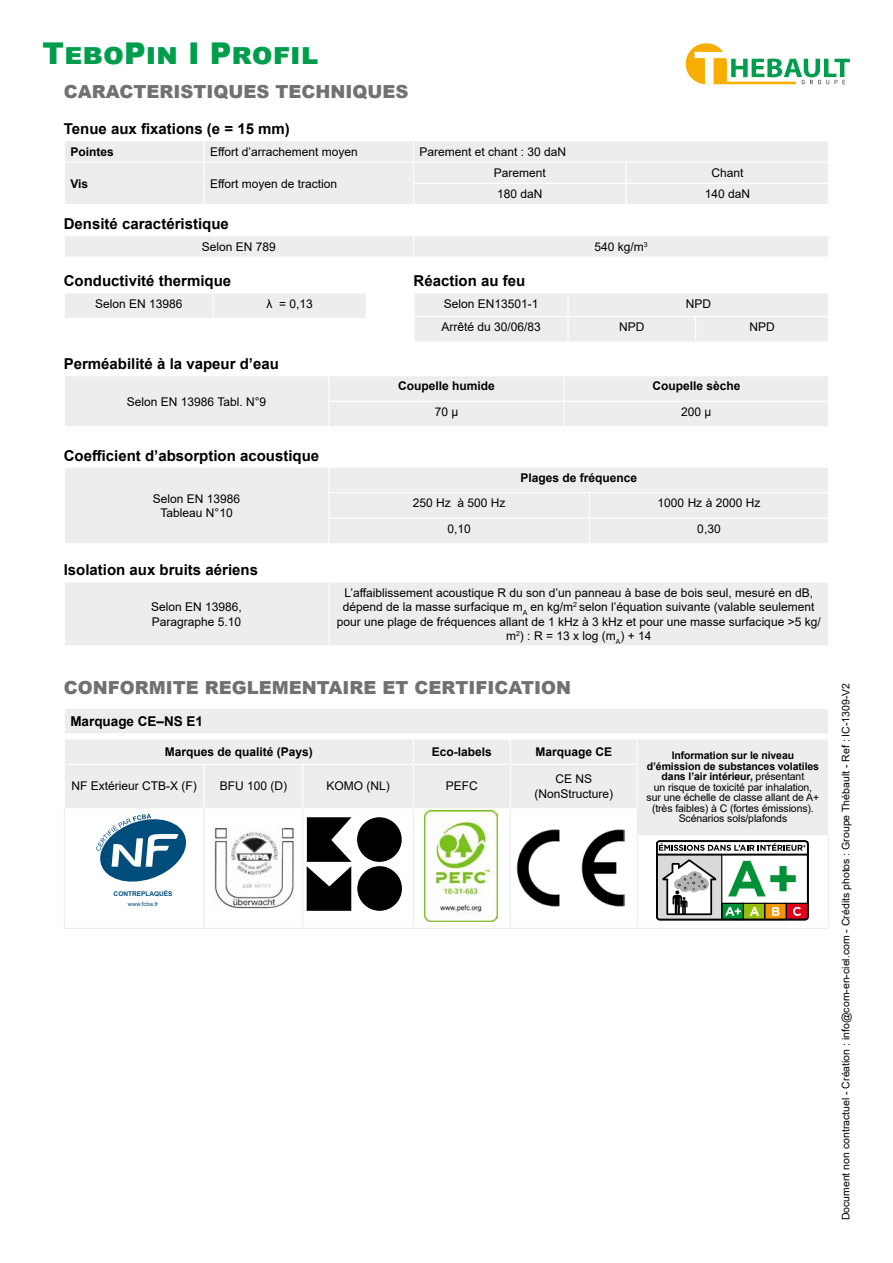
<style>
.page{position:relative;width:893px;height:1263px;background:#fff}
.page>*{position:absolute;margin:0;border:0;box-sizing:border-box;transform-origin:0 0}
.t1{font:900 30px "Arial";color:#009e4c}
.t2{font:900 18px "Arial";color:#707172}
.t3{font:700 15px "Arial";color:#000}
.t4{font:700 13.5px "Arial";color:#000}
.t5{font:12px/14.4px "Arial";color:#000;text-align:center}
.t6{font:700 12px "Arial";color:#000}
.t7{font:10.5px/10.5px "Arial";letter-spacing:-.01em;color:#000;text-align:center}
.t8{font:700 6.45px "Arial";color:#004c7a}
.t9{font:5.85px "Arial";color:#004c7a}
.s1{font-weight:700}
</style>
<div class="page">
<div style="left:415px;top:293px;width:413px;height:49px;background:#eceded"></div>
<div style="left:65px;top:293px;width:301px;height:25px;background:#eceded"></div>
<div style="left:65px;top:376px;width:763px;height:50px;background:#eceded"></div>
<div style="left:65px;top:468px;width:763px;height:75px;background:#eceded"></div>
<hr style="left:328px;top:492px;width:261px;height:1px;background:#fff">
<hr style="left:589px;top:492px;width:240px;height:1px;background:#fff">
<hr style="left:328px;top:518px;width:261px;height:1px;background:#fff">
<svg style="left:328px;top:468px;width:1px;height:75px"></svg>
<hr style="left:589px;top:518px;width:240px;height:1px;background:#fff">
<svg style="left:589px;top:493px;width:1px;height:50px"></svg>
<div style="left:65px;top:583px;width:763px;height:62px;background:#eceded"></div>
<hr style="left:328px;top:582px;width:1px;height:63px;background:#fff">
<div style="left:65px;top:141px;width:763px;height:63px;background:#eceded"></div>
<hr style="left:64px;top:161px;width:140px;height:2px;background:#fff">
<hr style="left:204px;top:161px;width:210px;height:2px;background:#fff">
<hr style="left:414px;top:161px;width:212px;height:2px;background:#fff">
<hr style="left:626px;top:161px;width:203px;height:2px;background:#fff">
<svg style="left:204px;top:141px;width:1px;height:63px"></svg>
<hr style="left:413px;top:183px;width:213px;height:1px;background:#fff">
<svg style="left:413px;top:141px;width:1px;height:63px"></svg>
<hr style="left:626px;top:183px;width:203px;height:1px;background:#fff">
<svg style="left:626px;top:163px;width:1px;height:41px"></svg>
<svg style="left:686px;top:43px;width:164px;height:41px"></svg>
<svg style="left:65px;top:764px;width:763px;height:70px;fill:#eceded"></svg>
<hr style="left:64px;top:764px;width:140px;height:1px;background:#fff">
<hr style="left:204px;top:764px;width:99px;height:1px;background:#fff">
<hr style="left:204px;top:765px;width:1px;height:42px;background:#fff">
<hr style="left:303px;top:764px;width:110px;height:1px;background:#fff">
<hr style="left:302px;top:765px;width:1px;height:42px;background:#fff">
<hr style="left:413px;top:764px;width:97px;height:1px;background:#fff">
<hr style="left:413px;top:765px;width:1px;height:42px;background:#fff">
<hr style="left:510px;top:764px;width:128px;height:1px;background:#fff">
<hr style="left:510px;top:765px;width:1px;height:42px;background:#fff">
<hr style="left:637px;top:765px;width:1px;height:42px;background:#fff">
<hr style="left:64px;top:807px;width:140px;height:1px;background:#eceded">
<svg style="left:64px;top:808px;width:1px;height:26px"></svg>
<hr style="left:204px;top:807px;width:99px;height:1px;background:#eceded">
<svg style="left:204px;top:808px;width:1px;height:26px"></svg>
<hr style="left:303px;top:807px;width:110px;height:1px;background:#eceded">
<hr style="left:413px;top:807px;width:97px;height:1px;background:#eceded">
<svg style="left:413px;top:808px;width:1px;height:26px"></svg>
<hr style="left:510px;top:807px;width:128px;height:1px;background:#eceded">
<svg style="left:510px;top:808px;width:1px;height:26px"></svg>
<svg style="left:637px;top:808px;width:1px;height:26px"></svg>
<hr style="left:64px;top:834px;width:1px;height:94px;background:#eceded">
<hr style="left:204px;top:834px;width:1px;height:94px;background:#eceded">
<hr style="left:302px;top:834px;width:1px;height:94px;background:#eceded">
<hr style="left:413px;top:834px;width:1px;height:94px;background:#eceded">
<hr style="left:510px;top:834px;width:1px;height:94px;background:#eceded">
<hr style="left:637px;top:834px;width:192px;height:1px;background:#eceded">
<hr style="left:637px;top:835px;width:1px;height:93px;background:#eceded">
<hr style="left:828px;top:835px;width:1px;height:93px;background:#eceded">
<hr style="left:64px;top:928px;width:140px;height:1px;background:#eceded">
<hr style="left:204px;top:928px;width:99px;height:1px;background:#eceded">
<hr style="left:303px;top:928px;width:110px;height:1px;background:#eceded">
<hr style="left:413px;top:928px;width:97px;height:1px;background:#eceded">
<hr style="left:510px;top:928px;width:127px;height:1px;background:#eceded">
<hr style="left:637px;top:928px;width:192px;height:1px;background:#eceded">
<img style="left:211px;top:821px;width:86px;height:88px">
<div style="left:357px;top:817px;width:45px;height:45px;background:#000;border-radius:50%"></div>
<svg style="left:302px;top:808px;width:49px;height:103px"></svg>
<div style="left:357px;top:866px;width:45px;height:45px;background:#000;border-radius:50%"></div>
<img style="left:425px;top:810px;width:73px;height:112px">
<img style="left:517px;top:828px;width:108px;height:79px">
<svg style="left:65px;top:709px;width:763px;height:55px;background:#edeeee"></svg>
<hr style="left:64px;top:733px;width:765px;height:1px;background:#fff">
<svg style="left:656px;top:840px;width:152px;height:80px"></svg>
<div style="left:65px;top:236px;width:763px;height:20px;background:#eceded"></div>
<svg style="left:96px;top:814px;width:90px;height:68px"></svg>
<h1 class="t1" style="left:43px;top:32px;width:277px">TeboPin I Profil</h1>
<h2 class="t2" style="left:64px;top:78px;width:346px">CARACTERISTIQUES TECHNIQUES</h2>
<p class="t3" style="left:64px;top:118px;width:228px">Tenue aux fixations (e = 15 mm)</p>
<p class="t6" style="left:70px;top:143px;width:45px">Pointes</p>
<p class="t5" style="left:210px;top:144px;width:149px">Effort d’arrachement moyen</p>
<p class="t5" style="left:420px;top:144px;width:148px">Parement et chant : 30 daN</p>
<p class="t6" style="left:70px;top:175px;width:19px">Vis</p>
<p class="t5" style="left:210px;top:176px;width:129px">Effort moyen de traction</p>
<p class="t5" style="left:494px;top:166px;width:54px">Parement</p>
<p class="t5" style="left:711px;top:166px;width:34px">Chant</p>
<p class="t5" style="left:497px;top:187px;width:47px">180 daN</p>
<p class="t5" style="left:705px;top:187px;width:47px">140 daN</p>
<p class="t3" style="left:64px;top:213px;width:167px">Densité caractéristique</p>
<p class="t5" style="left:202px;top:239px;width:76px">Selon EN 789</p>
<p class="t5" style="left:594px;top:239px;width:55px">540 kg/m<sup>3</sup></p>
<p class="t3" style="left:64px;top:270px;width:169px">Conductivité thermique</p>
<p class="t5" style="left:95px;top:296px;width:89px">Selon EN 13986</p>
<p class="t5" style="left:266px;top:296px;width:48px">λ = 0,13</p>
<p class="t3" style="left:64px;top:353px;width:217px">Perméabilité à la vapeur d’eau</p>
<p class="t5" style="left:127px;top:394px;width:141px">Selon EN 13986 Tabl. N°9</p>
<p class="t3" style="left:64px;top:445px;width:257px">Coefficient d’absorption acoustique</p>
<p class="t5" style="left:153px;top:491px;width:89px">Selon EN 13986<br>Tableau N°10</p>
<p class="t3" style="left:64px;top:560px;width:196px">Isolation aux bruits aériens</p>
<p class="t5" style="left:151px;top:600px;width:92px;text-align:left">Selon EN 13986,<br>Paragraphe 5.10</p>
<p class="t3" style="left:414px;top:270px;width:113px">Réaction au feu</p>
<p class="t5" style="left:444px;top:296px;width:96px">Selon EN13501-1</p>
<p class="t5" style="left:686px;top:296px;width:27px">NPD</p>
<p class="t5" style="left:441px;top:320px;width:101px">Arrêté du 30/06/83</p>
<p class="t5" style="left:619px;top:320px;width:27px">NPD</p>
<p class="t5" style="left:749px;top:320px;width:27px">NPD</p>
<p class="t6" style="left:398px;top:378px;width:98px">Coupelle humide</p>
<p class="t6" style="left:652px;top:378px;width:90px">Coupelle sèche</p>
<p class="t5" style="left:435px;top:404px;width:25px">70 μ</p>
<p class="t5" style="left:681px;top:404px;width:32px">200 μ</p>
<p class="t6" style="left:520px;top:469px;width:118px">Plages de fréquence</p>
<p class="t5" style="left:413px;top:496px;width:94px">250 Hz à 500 Hz</p>
<p class="t5" style="left:658px;top:496px;width:104px">1000 Hz à 2000 Hz</p>
<p class="t5" style="left:447px;top:521px;width:25px">0,10</p>
<p class="t5" style="left:697px;top:521px;width:25px">0,30</p>
<p class="t5" style="left:337px;top:585px;width:485px">L’affaiblissement acoustique R du son d’un panneau à base de bois seul, mesuré en dB, dépend de la masse surfacique m<sub>A</sub> en kg/m<sup>2</sup> selon l’équation suivante (valable seulement pour une plage de fréquences allant de 1 kHz à 3 kHz et pour une masse surfacique &gt;5 kg/ m<sup>2</sup>) : R = 13 x log (m<sub>A</sub>) + 14</p>
<h2 class="t2" style="left:64px;top:675px;width:509px">CONFORMITE REGLEMENTAIRE ET CERTIFICATION</h2>
<p class="t4" style="left:70px;top:712px;width:134px">Marquage CE–NS E1</p>
<p class="t6" style="left:165px;top:743px;width:150px">Marques de qualité (Pays)</p>
<p class="t6" style="left:432px;top:743px;width:62px">Eco-labels</p>
<p class="t6" style="left:535px;top:743px;width:78px">Marquage CE</p>
<p class="t7" style="left:647px;top:750px;width:174px"><span class="s1">Information sur le niveau d’émission de substances volatiles dans l’air intérieur,</span> présentant<br>un risque de toxicité par inhalation, sur une échelle de classe allant de A+ (très faibles) à C (fortes émissions).<br>Scénarios sols/plafonds</p>
<p class="t5" style="left:72px;top:779px;width:127px">NF Extérieur CTB-X (F)</p>
<p class="t5" style="left:220px;top:779px;width:69px">BFU 100 (D)</p>
<p class="t5" style="left:326px;top:779px;width:65px">KOMO (NL)</p>
<p class="t5" style="left:446px;top:779px;width:34px">PEFC</p>
<p class="t5" style="left:534px;top:772px;width:80px">CE NS (NonStructure)</p>
<p class="t8" style="left:114px;top:889px;width:60px">CONTREPLAQUÉS</p>
<p class="t9" style="left:128px;top:900px;width:32px">www.fcba.fr</p>
<p class="t7" style="left:841px;top:1220px;width:539px;rotate:-90deg">Document non contractuel - Création : info@com-en-ciel.com - Crédits photos : Groupe Thébault - Ref : IC-1309-V2</p>
</div>
